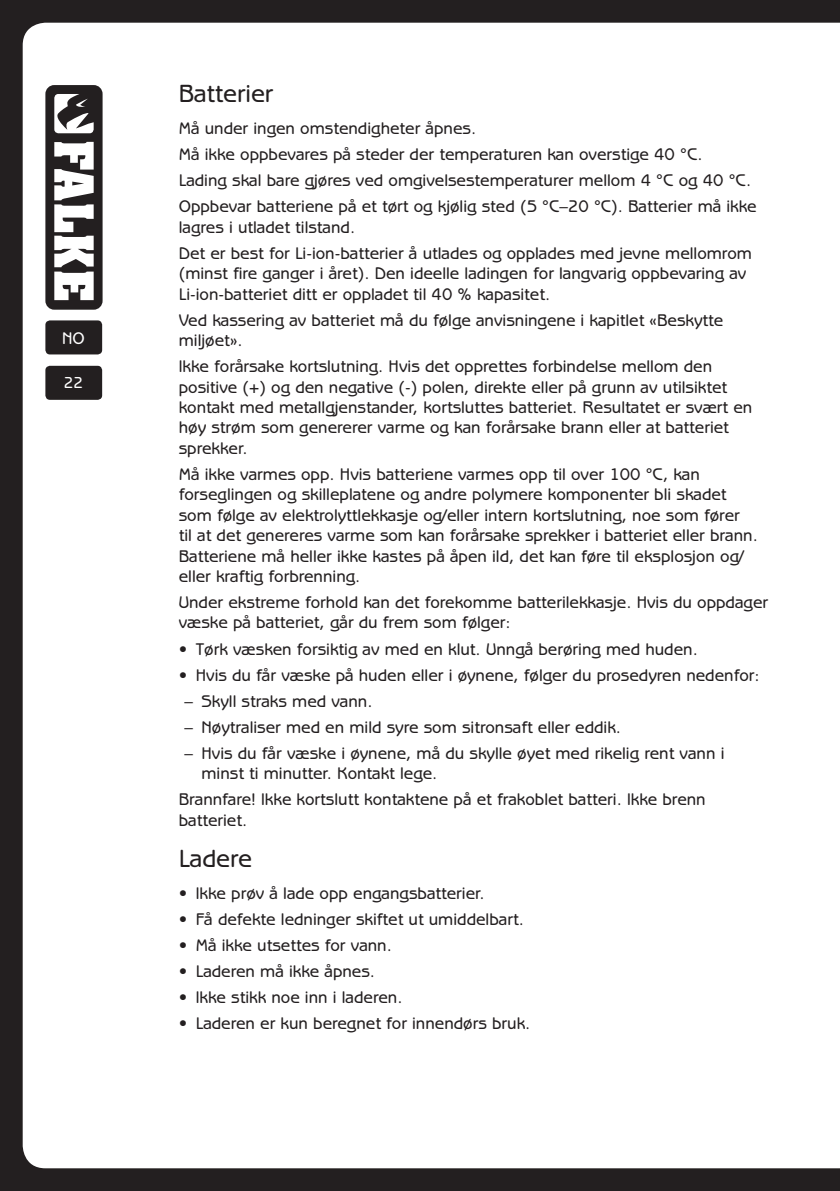
<style>
.page{position:relative;width:840px;height:1191px;background:#fff}
.page>*{position:absolute;margin:0;border:0;box-sizing:border-box;transform-origin:0 0}
.Brød_bold{font:500 25px "Benguiat Gothic LT";color:#231f20}
.Brød{font:500 17px/20.4px "Benguiat Gothic LT";color:#231f20}
.t1{font:500 17px "Benguiat Gothic LT";color:#fff}
.t2{font:500 16px "Benguiat Gothic LT";color:#fff}
</style>
<div class="page">
<hr style="left:839px;top:0;width:1px;height:1191px;background:#231f20">
<svg style="left:839px;top:23px;width:1px;height:1145px"></svg>
<div style="left:0;top:0;width:839px;height:1191px;background:#231f20"></div>
<div style="left:23px;top:23px;width:816px;height:1145px;background:#fff"></div>
<svg style="left:45px;top:85px;width:57px;height:225px"></svg>
<div style="left:45px;top:366px;width:57px;height:34px;background:#231f20;border-radius:5px"></div>
<div style="left:45px;top:320px;width:57px;height:34px;background:#231f20;border-radius:5px"></div>
<p class="t1" style="left:62px;top:328px;width:24px">NO</p>
<p class="t2" style="left:64px;top:373px;width:21px">22</p>
<p class="Brød_bold" style="left:179px;top:79px;width:96px">Batterier</p>
<p class="Brød" style="left:179px;top:118px;width:299px">Må under ingen omstendigheter åpnes.</p>
<p class="Brød" style="left:179px;top:144px;width:525px">Må ikke oppbevares på steder der temperaturen kan overstige 40 °C.</p>
<p class="Brød" style="left:179px;top:170px;width:573px">Lading skal bare gjøres ved omgivelsestemperaturer mellom 4 °C og 40 °C.</p>
<p class="Brød" style="left:179px;top:196px;width:579px">Oppbevar batteriene på et tørt og kjølig sted (5 °C–20 °C). Batterier må ikke lagres i utladet tilstand.</p>
<p class="Brød" style="left:179px;top:243px;width:574px">Det er best for Li-ion-batterier å utlades og opplades med jevne mellomrom (minst fire ganger i året). Den ideelle ladingen for langvarig oppbevaring av<br>Li-ion-batteriet ditt er oppladet til 40 % kapasitet.</p>
<p class="Brød" style="left:179px;top:310px;width:545px">Ved kassering av batteriet må du følge anvisningene i kapitlet «Beskytte miljøet».</p>
<p class="Brød" style="left:179px;top:356px;width:574px">Ikke forårsake kortslutning. Hvis det opprettes forbindelse mellom den positive (+) og den negative (-) polen, direkte eller på grunn av utilsiktet kontakt med metallgjenstander, kortsluttes batteriet. Resultatet er svært en høy strøm som genererer varme og kan forårsake brann eller at batteriet sprekker.</p>
<p class="Brød" style="left:179px;top:464px;width:580px">Må ikke varmes opp. Hvis batteriene varmes opp til over 100 °C, kan forseglingen og skilleplatene og andre polymere komponenter bli skadet som følge av elektrolyttlekkasje og/eller intern kortslutning, noe som fører<br>til at det genereres varme som kan forårsake sprekker i batteriet eller brann.<br>Batteriene må heller ikke kastes på åpen ild, det kan føre til eksplosjon og/ eller kraftig forbrenning.</p>
<p class="Brød" style="left:179px;top:592px;width:590px">Under ekstreme forhold kan det forekomme batterilekkasje. Hvis du oppdager væske på batteriet, går du frem som følger:</p>
<p class="Brød" style="left:179px;top:638px;width:520px">• Tørk væsken forsiktig av med en klut. Unngå berøring med huden.</p>
<p class="Brød" style="left:179px;top:664px;width:582px">• Hvis du får væske på huden eller i øynene, følger du prosedyren nedenfor:</p>
<p class="Brød" style="left:184px;top:691px;width:189px">– Skyll straks med vann.</p>
<p class="Brød" style="left:184px;top:717px;width:438px">– Nøytraliser med en mild syre som sitronsaft eller eddik.</p>
<p class="Brød" style="left:201px;top:743px;width:524px;text-indent:-17px">– Hvis du får væske i øynene, må du skylle øyet med rikelig rent vann i minst ti minutter. Kontakt lege.</p>
<p class="Brød" style="left:179px;top:789px;width:528px">Brannfare! Ikke kortslutt kontaktene på et frakoblet batteri. Ikke brenn batteriet.</p>
<p class="Brød_bold" style="left:179px;top:844px;width:75px">Ladere</p>
<p class="Brød" style="left:179px;top:883px;width:307px">• Ikke prøv å lade opp engangsbatterier.</p>
<p class="Brød" style="left:179px;top:909px;width:346px">• Få defekte ledninger skiftet ut umiddelbart.</p>
<p class="Brød" style="left:179px;top:935px;width:214px">• Må ikke utsettes for vann.</p>
<p class="Brød" style="left:179px;top:961px;width:198px">• Laderen må ikke åpnes.</p>
<p class="Brød" style="left:179px;top:987px;width:225px">• Ikke stikk noe inn i laderen.</p>
<p class="Brød" style="left:179px;top:1013px;width:353px">• Laderen er kun beregnet for innendørs bruk.</p>
</div>
